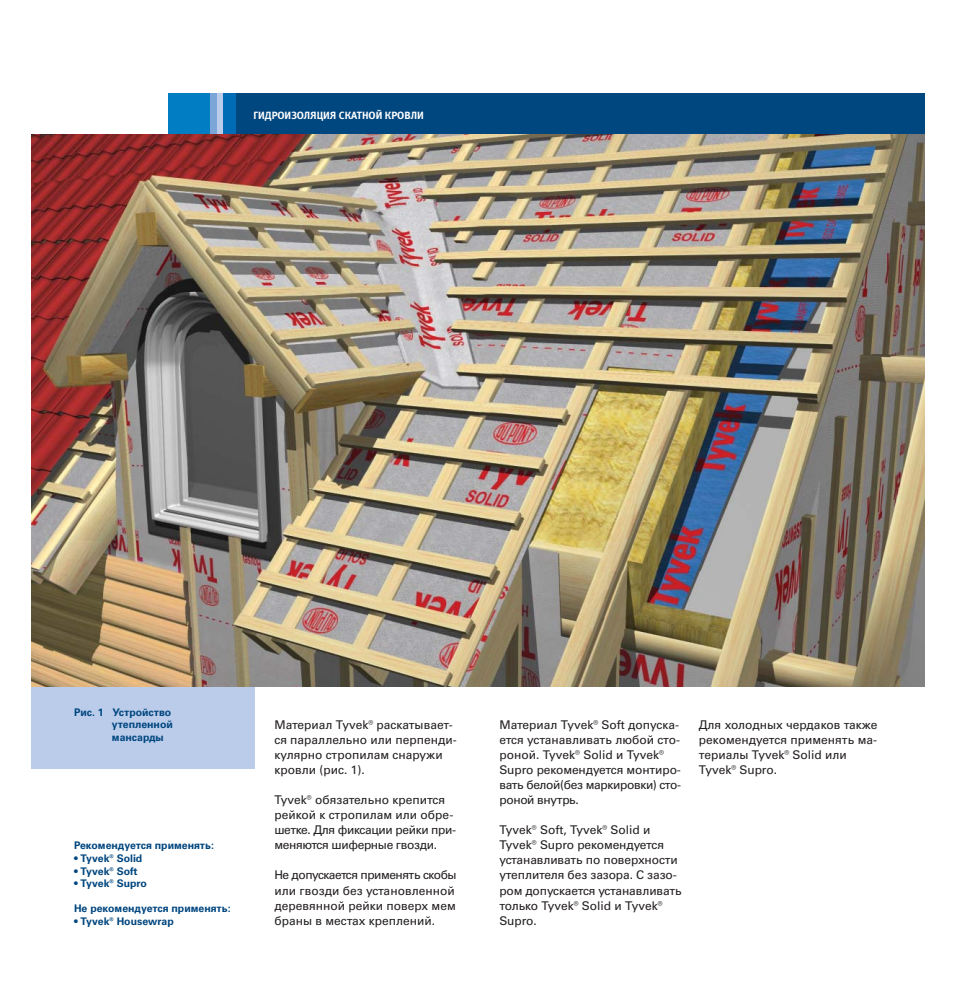
<style>
.page{position:relative;width:956px;height:999px;background:#fff}
.page>*{position:absolute;margin:0;border:0;box-sizing:border-box;transform-origin:0 0}
.t1{font:12px/15px "Univers Cyr";letter-spacing:-.01em;color:#231f20}
.t2{font:12px/15px "Univers Cyr";letter-spacing:-.03em;color:#231f20}
.t3{font:700 10.5px/12.6px "Univers Cyr";color:#00467f}
.t4{font:10.5px "Meta Bold C";color:#fff}
</style>
<div class="page">
<div style="left:222px;top:93px;width:14px;height:41px;background:#006cb6"></div>
<div style="left:216px;top:93px;width:6px;height:41px;background:#baccea"></div>
<div style="left:210px;top:93px;width:6px;height:41px;background:#7da6d8"></div>
<div style="left:168px;top:93px;width:42px;height:41px;background:#007dc3"></div>
<div style="left:236px;top:93px;width:688px;height:41px;background:#00467f"></div>
<img style="left:32px;top:134px;width:892px;height:552px">
<div style="left:32px;top:687px;width:223px;height:81px;background:#baccea"></div>
<p class="t4" style="left:253px;top:111px;width:172px">ГИДРОИЗОЛЯЦИЯ СКАТНОЙ КРОВЛИ</p>
<p class="t3" style="left:112px;top:707px;width:62px;text-indent:-38px">Рис. 1 Устройство утепленной мансарды</p>
<p class="t3" style="left:74px;top:840px;width:141px">Рекомендуется применять:</p>
<p class="t3" style="left:74px;top:853px;width:70px">• Tyvek® Solid</p>
<p class="t3" style="left:74px;top:865px;width:65px">• Tyvek® Soft</p>
<p class="t3" style="left:74px;top:878px;width:75px">• Tyvek® Supro</p>
<p class="t3" style="left:74px;top:903px;width:158px">Не рекомендуется применять:</p>
<p class="t3" style="left:74px;top:916px;width:101px">• Tyvek® Housewrap</p>
<p class="t1" style="left:274px;top:719px;width:184px">Материал Tyvek® раскатывает&shy;ся параллельно или перпенди&shy;кулярно стропилам снаружи кровли (рис. 1).</p>
<p class="t2" style="left:274px;top:794px;width:183px">Tyvek® обязательно крепится рейкой к стропилам или обре&shy;шетке. Для фиксации рейки при&shy;меняются шиферные гвозди.</p>
<p class="t1" style="left:274px;top:869px;width:184px">Не допускается применять скобы или гвозди без установленной деревянной рейки поверх мем браны в местах креплений.</p>
<p class="t1" style="left:499px;top:719px;width:183px">Материал Tyvek® Soft допуска&shy;ется устанавливать любой сто&shy;роной. Tyvek® Solid и Tyvek®<br>Supro рекомендуется монтиро&shy;вать белой(без маркировки) сто&shy;роной внутрь.</p>
<p class="t1" style="left:499px;top:824px;width:184px">Tyvek® Soft, Tyvek® Solid и<br>Tyvek® Supro рекомендуется устанавливать по поверхности утеплителя без зазора. С зазо&shy;ром допускается устанавливать только Tyvek® Solid и Tyvek®<br>Supro.</p>
<p class="t1" style="left:699px;top:719px;width:180px">Для холодных чердаков также рекомендуется применять ма&shy;териалы Tyvek® Solid или<br>Tyvek® Supro.</p>
</div>
